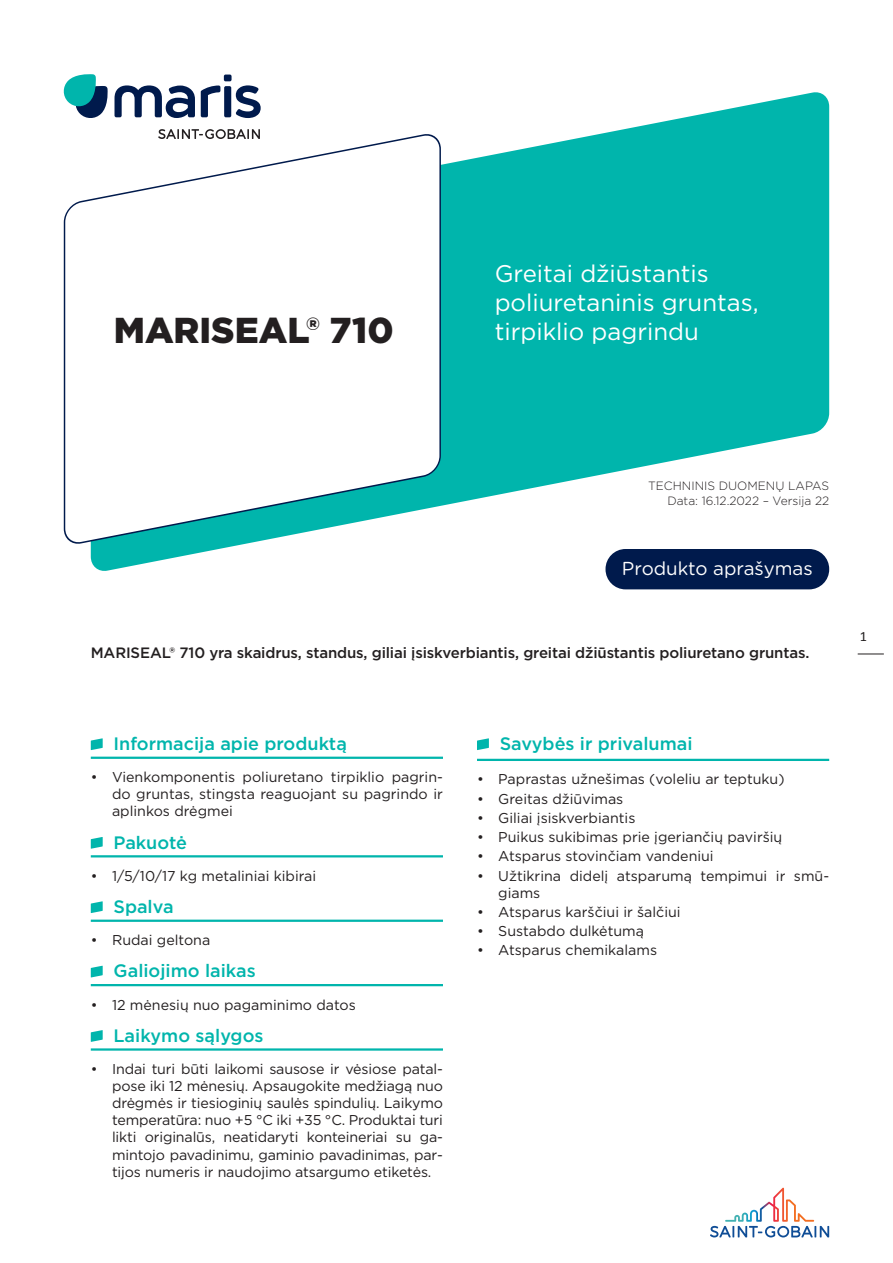
<style>
.page{position:relative;width:893px;height:1263px;background:#fff}
.page>*{position:absolute;margin:0;border:0;box-sizing:border-box;transform-origin:0 0}
.t1{font:900 36px "Gotham";color:#231f20}
.t2{font:24px/28.8px "Gotham";color:#fff}
.t3{font:18.75px "Gotham Rounded";color:#fff}
.Bullet_Header{font:500 18px "Gotham";color:#00b5ac}
.Bullet{font:500 18px "Gotham";color:#00b5ac}
.TXT_izanga{font:500 15px "Gotham";letter-spacing:-.01em;color:#231f20}
.Bullet-2{font:14.25px/17.1px "Gotham";color:#231f20;text-align:justify}
.t4{font:14.25px "Calibri";color:#231f20}
.t5{font:300 12px/14.4px "Gotham";color:#231f20;text-align:right}
</style>
<div class="page">
<div style="left:605px;top:549px;width:224px;height:40px;background:#001a4c;border-radius:20px"></div>
<svg style="left:91px;top:89px;width:738px;height:485px;fill:#00b5ac"></svg>
<svg style="left:63px;top:130px;width:379px;height:418px"></svg>
<svg style="left:158px;top:129px;width:102px;height:10px"></svg>
<svg style="left:63px;top:74px;width:45px;height:45px"></svg>
<svg style="left:236px;top:85px;width:25px;height:33px"></svg>
<div style="left:224px;top:86px;width:7px;height:31px;background:#001a4c;border-radius:2px"></div>
<svg style="left:201px;top:85px;width:19px;height:32px"></svg>
<div style="left:224px;top:75px;width:8px;height:6px;background:#001a4c;border-radius:2px"></div>
<svg style="left:115px;top:85px;width:80px;height:33px"></svg>
<svg style="left:858px;top:654px;width:26px;height:1px"></svg>
<svg style="left:710px;top:1188px;width:119px;height:49px"></svg>
<hr style="left:91px;top:757px;width:352px;height:2px;background:#00b5ac">
<hr style="left:91px;top:855px;width:352px;height:2px;background:#00b5ac">
<hr style="left:91px;top:920px;width:352px;height:2px;background:#00b5ac">
<hr style="left:91px;top:984px;width:352px;height:2px;background:#00b5ac">
<hr style="left:91px;top:1048px;width:352px;height:3px;background:#00b5ac">
<svg style="left:91px;top:738px;width:12px;height:12px"></svg>
<svg style="left:91px;top:837px;width:12px;height:12px"></svg>
<svg style="left:91px;top:901px;width:12px;height:12px"></svg>
<svg style="left:91px;top:966px;width:12px;height:11px"></svg>
<svg style="left:91px;top:1030px;width:12px;height:12px"></svg>
<hr style="left:477px;top:759px;width:352px;height:2px;background:#00b5ac">
<svg style="left:477px;top:738px;width:12px;height:12px"></svg>
<h2 class="t2" style="left:495px;top:259px;width:265px">Greitai džiūstantis poliuretaninis gruntas,</h2>
<h1 class="t1" style="left:114px;top:306px;width:281px">MARISEAL® 710</h1>
<h2 class="t2" style="left:495px;top:316px;width:206px">tirpiklio pagrindu</h2>
<p class="t5" style="left:648px;top:478px;width:183px">TECHNINIS DUOMENŲ LAPAS<br>Data: 16.12.2022 – Versija 22</p>
<h3 class="t3" style="left:622px;top:556px;width:192px">Produkto aprašymas</h3>
<p class="TXT_izanga" style="left:91px;top:642px;width:720px">MARISEAL® 710 yra skaidrus, standus, giliai įsiskverbiantis, greitai džiūstantis poliuretano gruntas.</p>
<p class="Bullet_Header" style="left:113px;top:732px;width:235px">Informacija apie produktą</p>
<p class="Bullet-2" style="left:112px;top:768px;width:332px;text-indent:-21px">• Vienkomponentis poliuretano tirpiklio pagrin&shy;do gruntas, stingsta reaguojant su pagrindo ir aplinkos drėgmei</p>
<p class="Bullet_Header" style="left:113px;top:830px;width:75px">Pakuotė</p>
<p class="Bullet-2" style="left:91px;top:867px;width:227px">• 1/5/10/17 kg metaliniai kibirai</p>
<p class="Bullet_Header" style="left:113px;top:895px;width:62px">Spalva</p>
<p class="Bullet-2" style="left:91px;top:931px;width:121px">• Rudai geltona</p>
<p class="Bullet_Header" style="left:113px;top:959px;width:144px">Galiojimo laikas</p>
<p class="Bullet-2" style="left:91px;top:996px;width:267px">• 12 mėnesių nuo pagaminimo datos</p>
<p class="Bullet_Header" style="left:113px;top:1024px;width:151px">Laikymo sąlygos</p>
<p class="Bullet-2" style="left:112px;top:1060px;width:332px;text-indent:-21px">• Indai turi būti laikomi sausose ir vėsiose patal&shy;pose iki 12 mėnesių. Apsaugokite medžiagą nuo drėgmės ir tiesioginių saulės spindulių. Laikymo temperatūra: nuo +5 °C iki +35 °C. Produktai turi likti originalūs, neatidaryti konteineriai su ga&shy;mintojo pavadinimu, gaminio pavadinimas, par&shy;tijos numeris ir naudojimo atsargumo etiketės.</p>
<p class="Bullet" style="left:500px;top:732px;width:194px">Savybės ir privalumai</p>
<p class="Bullet-2" style="left:477px;top:770px;width:309px">• Paprastas užnešimas (voleliu ar teptuku)</p>
<p class="Bullet-2" style="left:477px;top:790px;width:148px">• Greitas džiūvimas</p>
<p class="Bullet-2" style="left:477px;top:809px;width:160px">• Giliai įsiskverbiantis</p>
<p class="Bullet-2" style="left:477px;top:828px;width:307px">• Puikus sukibimas prie įgeriančių paviršių</p>
<p class="Bullet-2" style="left:477px;top:847px;width:238px">• Atsparus stovinčiam vandeniui</p>
<p class="Bullet-2" style="left:498px;top:867px;width:332px;text-indent:-21px">• Užtikrina didelį atsparumą tempimui ir smū&shy;giams</p>
<p class="Bullet-2" style="left:477px;top:903px;width:205px">• Atsparus karščiui ir šalčiui</p>
<p class="Bullet-2" style="left:477px;top:922px;width:169px">• Sustabdo dulkėtumą</p>
<p class="Bullet-2" style="left:477px;top:941px;width:182px">• Atsparus chemikalams</p>
<p class="t4" style="left:860px;top:626px;width:9px">1</p>
</div>
